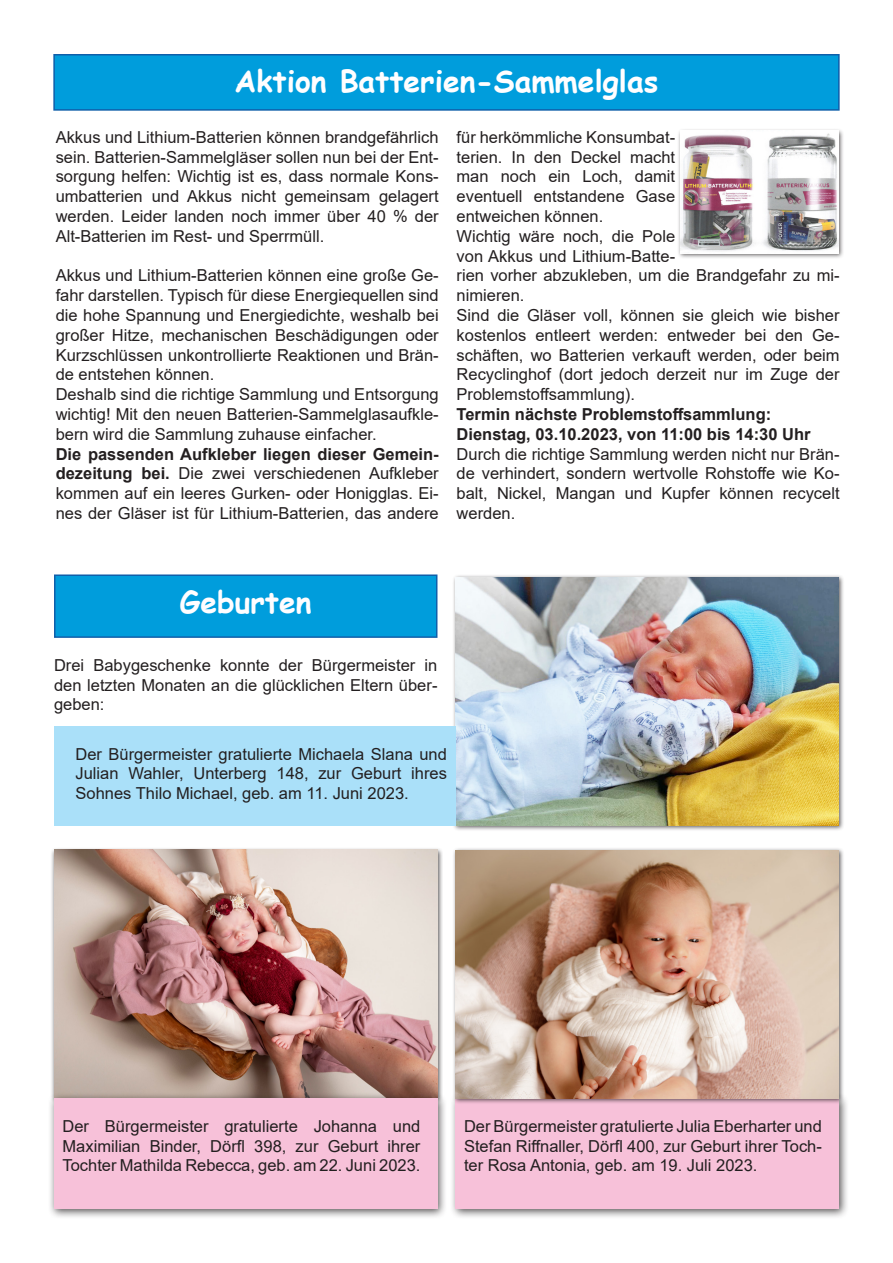
<style>
.page{position:relative;width:893px;height:1263px;background:#fff}
.page>*{position:absolute;margin:0;border:0;box-sizing:border-box;transform-origin:0 0}
.t1{font:700 30px "Comic Sans MS";color:#fffeff}
.t2{font:700 30px "Comic Sans MS";color:#fffdff}
.t3{font:16.5px/19.8px "Arial";color:#231f20;text-align:justify}
.t4{font:700 16.5px "Arial";color:#231f20}
.s1{font-weight:700}
</style>
<div class="page">
<div style="left:55px;top:575px;width:382px;height:62px;background:#009ddc"></div>
<div style="left:54px;top:574px;width:383px;height:64px;border:2px solid #105faa"></div>
<div style="left:50px;top:847px;width:393px;height:257px;background:#231f20;opacity:.73"></div>
<img style="left:54px;top:850px;width:383px;height:242px">
<div style="left:48px;top:1092px;width:400px;height:127px;background:#231f20;opacity:.75"></div>
<div style="left:54px;top:1098px;width:383px;height:111px;background:#f7c1d9"></div>
<div style="left:452px;top:575px;width:392px;height:257px;background:#231f20;opacity:.73"></div>
<img style="left:455px;top:577px;width:384px;height:248px">
<div style="left:54px;top:726px;width:401px;height:100px;background:#aae0f9"></div>
<div style="left:449px;top:1092px;width:400px;height:127px;background:#231f20;opacity:.75"></div>
<div style="left:455px;top:1098px;width:384px;height:111px;background:#f7c1d9"></div>
<div style="left:452px;top:848px;width:392px;height:257px;background:#231f20;opacity:.73"></div>
<img style="left:455px;top:850px;width:384px;height:248px">
<div style="left:54px;top:55px;width:785px;height:55px;background:#009ddc"></div>
<div style="left:53px;top:54px;width:787px;height:57px;border:2px solid #105faa"></div>
<div style="left:677px;top:128px;width:168px;height:131px;background:#231f20;opacity:.73"></div>
<img style="left:680px;top:131px;width:159px;height:122px">
<p class="t1" style="left:235px;top:59px;width:425px">Aktion Batterien-Sammelglas</p>
<p class="t3" style="left:56px;top:127px;width:385px">Akkus und Lithium-Batterien können brandgefährlich sein. Batterien-Sammelgläser sollen nun bei der Ent&shy;sorgung helfen: Wichtig ist es, dass normale Kons&shy;umbatterien und Akkus nicht gemeinsam gelagert werden. Leider landen noch immer über 40 % der Alt-Batterien im Rest- und Sperrmüll.</p>
<p class="t3" style="left:56px;top:266px;width:385px">Akkus und Lithium-Batterien können eine große Ge&shy;fahr darstellen. Typisch für diese Energiequellen sind die hohe Spannung und Energiedichte, weshalb bei großer Hitze, mechanischen Beschädigungen oder Kurzschlüssen unkontrollierte Reaktionen und Brän&shy;de entstehen können.</p>
<p class="t3" style="left:56px;top:384px;width:385px">Deshalb sind die richtige Sammlung und Entsorgung wichtig! Mit den neuen Batterien-Sammelglasaufkle&shy;bern wird die Sammlung zuhause einfacher.</p>
<p class="t3" style="left:56px;top:444px;width:385px"><span class="s1">Die passenden Aufkleber liegen dieser Gemein&shy;dezeitung bei.</span> Die zwei verschiedenen Aufkleber kommen auf ein leeres Gurken- oder Honigglas. Ei&shy;nes der Gläser ist für Lithium-Batterien, das andere</p>
<p class="t3" style="left:457px;top:127px;width:220px">für herkömmliche Konsumbat&shy;terien. In den Deckel macht man noch ein Loch, damit eventuell entstandene Gase entweichen können.</p>
<p class="t3" style="left:457px;top:226px;width:385px;text-align:left">Wichtig wäre noch, die Pole<br>von Akkus und Lithium-Batte-<br>rien vorher abzukleben, um die Brandgefahr zu mi&shy;nimieren.</p>
<p class="t3" style="left:457px;top:305px;width:385px">Sind die Gläser voll, können sie gleich wie bisher kostenlos entleert werden: entweder bei den Ge&shy;schäften, wo Batterien verkauft werden, oder beim Recyclinghof (dort jedoch derzeit nur im Zuge der Problemstoffsammlung).</p>
<p class="t4" style="left:457px;top:403px;width:316px">Termin nächste Problemstoffsammlung:</p>
<p class="t4" style="left:457px;top:422px;width:356px">Dienstag, 03.10.2023, von 11:00 bis 14:30 Uhr</p>
<p class="t3" style="left:457px;top:444px;width:385px">Durch die richtige Sammlung werden nicht nur Brän&shy;de verhindert, sondern wertvolle Rohstoffe wie Ko&shy;balt, Nickel, Mangan und Kupfer können recycelt werden.</p>
<p class="t2" style="left:180px;top:580px;width:133px">Geburten</p>
<p class="t3" style="left:54px;top:655px;width:385px">Drei Babygeschenke konnte der Bürgermeister in den letzten Monaten an die glücklichen Eltern über&shy;geben:</p>
<p class="t3" style="left:76px;top:744px;width:373px">Der Bürgermeister gratulierte Michaela Slana und Julian Wahler, Unterberg 148, zur Geburt ihres Sohnes Thilo Michael, geb. am 11. Juni 2023.</p>
<p class="t3" style="left:63px;top:1116px;width:359px">Der Bürgermeister gratulierte Johanna und</p>
<p class="t3" style="left:63px;top:1136px;width:359px">Maximilian Binder, Dörfl 398, zur Geburt ihrer<br>Tochter Mathilda Rebecca, geb. am 22. Juni 2023.</p>
<p class="t3" style="left:464px;top:1116px;width:359px">Der Bürgermeister gratulierte Julia Eberharter und</p>
<p class="t3" style="left:464px;top:1136px;width:359px">Stefan Riffnaller, Dörfl 400, zur Geburt ihrer Toch&shy;ter Rosa Antonia, geb. am 19. Juli 2023.</p>
</div>
